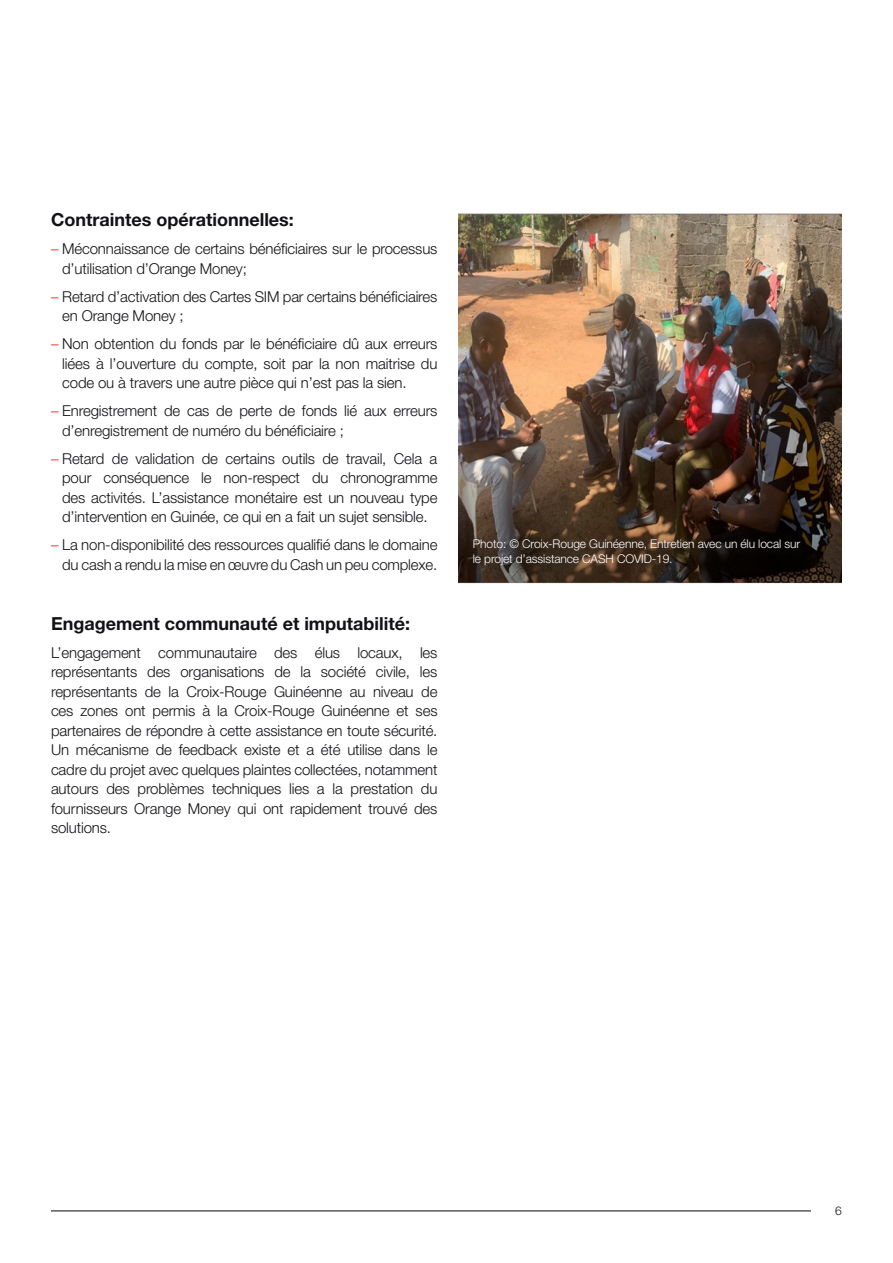
<style>
.page{position:relative;width:893px;height:1263px;background:#fff}
.page>*{position:absolute;margin:0;border:0;box-sizing:border-box;transform-origin:0 0}
.Section_sub-head_-_s{font:700 18px "Helvetica Neue LT Pro";color:#121216}
.Section_sub-head_-_s-2{font:300 15px/19.5px "Helvetica Neue LT Pro";letter-spacing:-.01em;color:#121216}
.t1{font:300 12px/15px "Helvetica Neue LT Pro";letter-spacing:-.01em;color:#fff}
.t2{font:300 12px "Helvetica Neue LT Pro";color:#121216}
.s1{color:#ee2823}
</style>
<div class="page">
<hr style="left:51px;top:1210px;width:791px;height:1px;background:#231f20">
<div style="left:812px;top:1199px;width:30px;height:23px;background:#fff"></div>
<img style="left:458px;top:216px;width:384px;height:367px">
<div style="left:468px;top:534px;width:342px;height:41px;background:#231f20;opacity:.75"></div>
<p class="Section_sub-head_-_s" style="left:51px;top:208px;width:244px">Contraintes opérationnelles:</p>
<p class="Section_sub-head_-_s-2" style="left:62px;top:239px;width:377px;text-indent:-11px"><span class="s1">–</span> Méconnaissance de certains bénéficiaires sur le processus d’utilisation d’Orange Money;</p>
<p class="Section_sub-head_-_s-2" style="left:62px;top:286px;width:377px;text-indent:-11px"><span class="s1">–</span> Retard d’activation des Cartes SIM par certains bénéficiaires en Orange Money ;</p>
<p class="Section_sub-head_-_s-2" style="left:62px;top:334px;width:377px;text-align:justify;text-indent:-11px"><span class="s1">–</span> Non obtention du fonds par le bénéficiaire dû aux erreurs liées à l’ouverture du compte, soit par la non maitrise du code ou à travers une autre pièce qui n’est pas la sien.</p>
<p class="Section_sub-head_-_s-2" style="left:62px;top:401px;width:377px;text-indent:-11px"><span class="s1">–</span> Enregistrement de cas de perte de fonds lié aux erreurs d’enregistrement de numéro du bénéficiaire ;</p>
<p class="Section_sub-head_-_s-2" style="left:62px;top:448px;width:377px;text-align:justify;text-indent:-11px"><span class="s1">–</span> Retard de validation de certains outils de travail, Cela a pour conséquence le non-respect du chronogramme des activités. L’assistance monétaire est un nouveau type d’intervention en Guinée, ce qui en a fait un sujet sensible.</p>
<p class="Section_sub-head_-_s-2" style="left:51px;top:535px;width:388px;text-align:right"><span class="s1">–</span> La non-disponibilité des ressources qualifié dans le domaine du cash a rendu la mise en œuvre du Cash un peu complexe.</p>
<p class="Section_sub-head_-_s" style="left:51px;top:612px;width:361px">Engagement communauté et imputabilité:</p>
<p class="Section_sub-head_-_s-2" style="left:51px;top:642px;width:388px;text-align:justify">L’engagement communautaire des élus locaux, les représentants des organisations de la société civile, les représentants de la Croix-Rouge Guinéenne au niveau de ces zones ont permis à la Croix-Rouge Guinéenne et ses partenaires de répondre à cette assistance en toute sécurité.<br>Un mécanisme de feedback existe et a été utilise dans le cadre du projet avec quelques plaintes collectées, notamment autours des problèmes techniques lies a la prestation du fournisseurs Orange Money qui ont rapidement trouvé des solutions.</p>
<p class="t1" style="left:473px;top:536px;width:329px">Photo: © Croix-Rouge Guinéenne, Entretien avec un élu local sur le projet d’assistance CASH COVID-19.</p>
<p class="t2" style="left:835px;top:1203px;width:8px">6</p>
</div>
